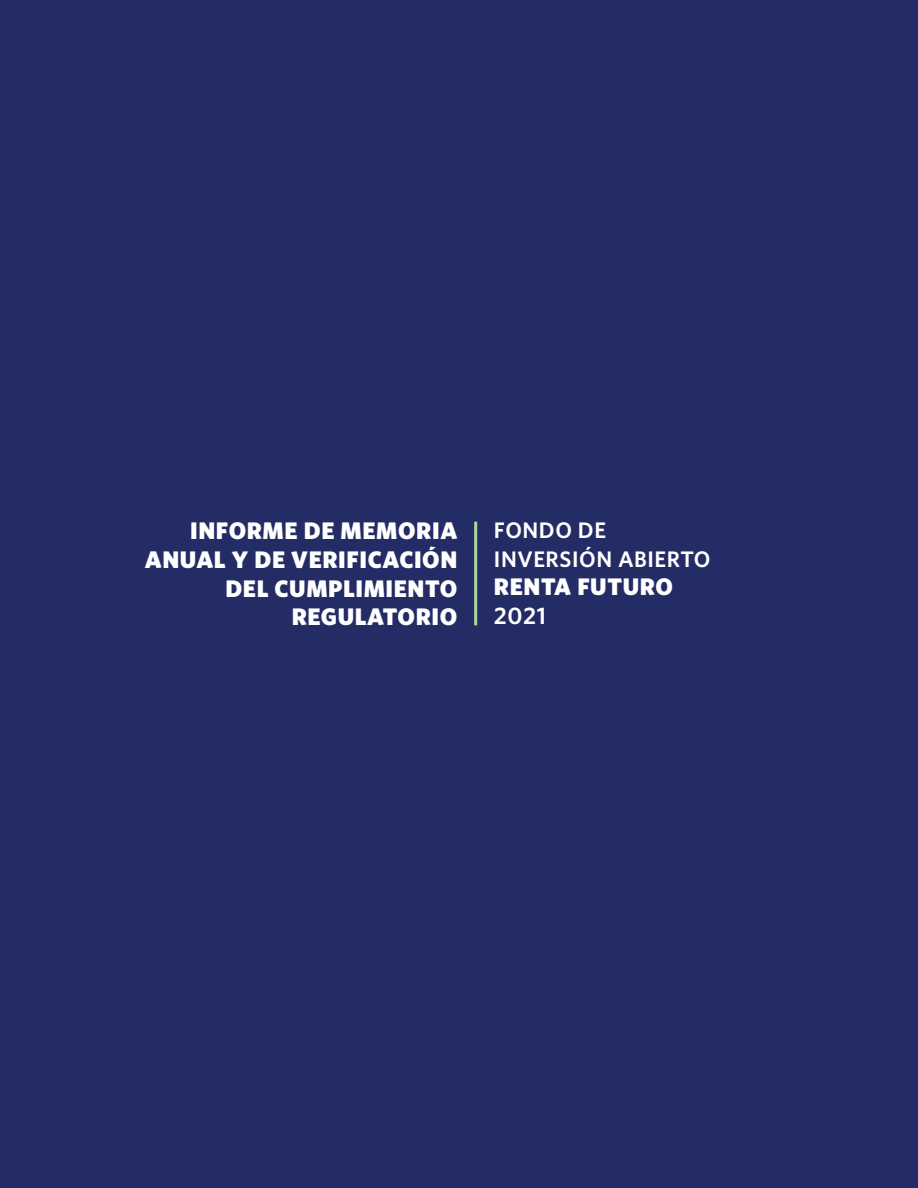
<style>
.page{position:relative;width:918px;height:1188px;background:#232c64}
.page>*{position:absolute;margin:0;border:0;box-sizing:border-box;transform-origin:0 0}
.t1{font:900 24px/28.8px "Whitney";letter-spacing:.025em;color:#fff;text-align:right}
.t2{font:600 24px "Whitney";color:#fff}
.t3{font:600 22.5px/28.8px "Whitney";letter-spacing:.025em;color:#fff}
</style>
<div class="page">
<hr style="left:474px;top:522px;width:3px;height:103px;background:#acd69c">
<p class="t1" style="left:145px;top:515px;width:314px">INFORME DE MEMORIA<br>ANUAL Y DE VERIFICACIÓN<br>DEL CUMPLIMIENTO<br>REGULATORIO</p>
<p class="t3" style="left:494px;top:515px;width:218px">FONDO DE<br>INVERSIÓN ABIERTO</p>
<p class="t1" style="left:494px;top:572px;width:180px">RENTA FUTURO</p>
<p class="t2" style="left:494px;top:601px;width:53px">2021</p>
</div>
